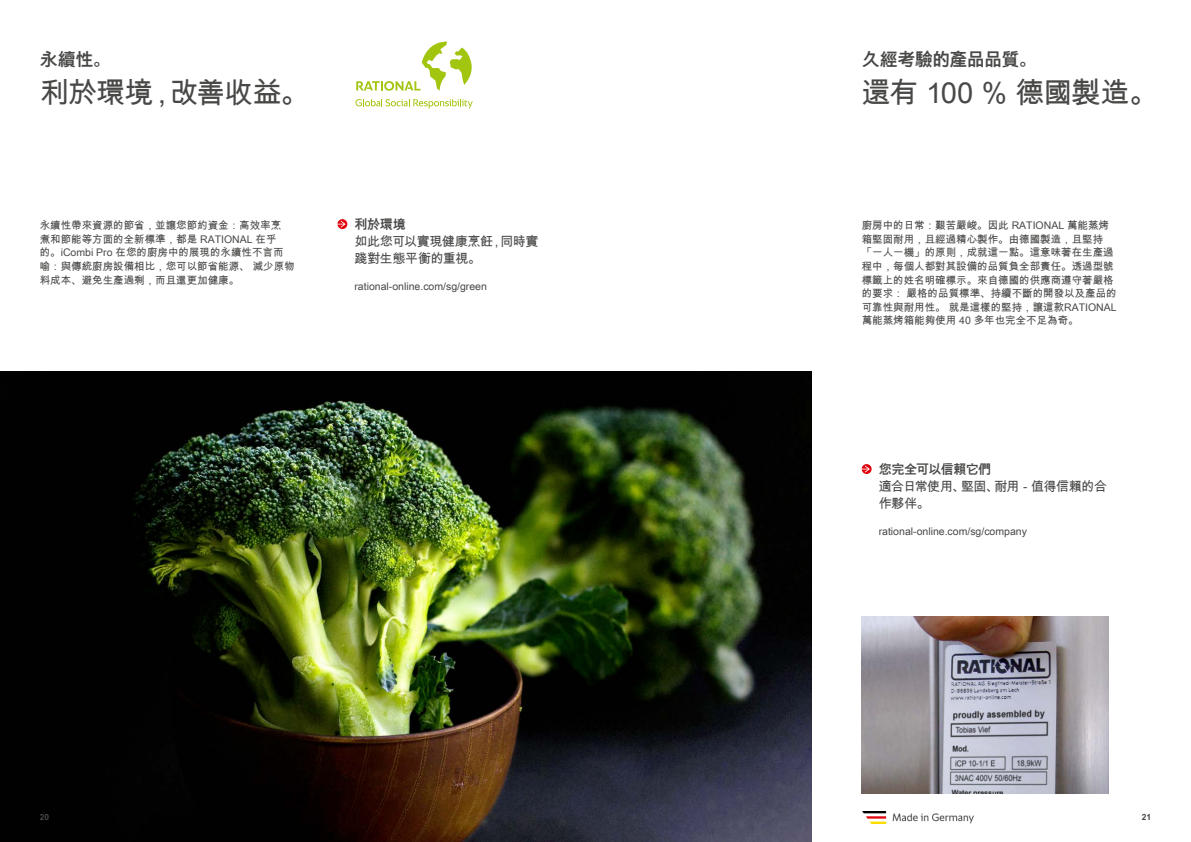
<style>
.page{position:relative;width:1191px;height:842px;background:#fff}
.page>*{position:absolute;margin:0;border:0;box-sizing:border-box;transform-origin:0 0}
.t1{font:29px "Arial Unicode MS";letter-spacing:-.03em;color:#484847}
.t2{font:700 18px "Arial Unicode MS";letter-spacing:-.03em;color:#484847}
.t3{font:13px/17px "Arial Unicode MS";letter-spacing:-.03em;color:#484847}
.t4{font:700 13px "Arial Unicode MS";letter-spacing:-.045em;color:#484847}
.t5{font:700 13px "Arial Unicode MS";letter-spacing:-.025em;color:#484847}
.t6{font:10.5px/13.6px "Arial Unicode MS";color:#484847}
.t7{font:700 8.5px "Arial Unicode MS";color:#484847}
</style>
<div class="page">
<img style="left:0;top:372px;width:811px;height:470px">
<img style="left:861px;top:617px;width:247px;height:177px">
<img style="left:862px;top:811px;width:111px;height:13px">
<svg style="left:356px;top:42px;width:116px;height:49px"></svg>
<svg style="left:355px;top:99px;width:118px;height:9px"></svg>
<svg style="left:337px;top:219px;width:10px;height:10px"></svg>
<svg style="left:861px;top:464px;width:10px;height:10px"></svg>
<h2 class="t2" style="left:40px;top:46px;width:73px">永續性。</h2>
<h1 class="t1" style="left:40px;top:72px;width:271px">利於環境，改善收益。</h1>
<p class="t6" style="left:40px;top:218px;width:256px">永續性帶來資源的節省，並讓您節約資金：高效率烹<br>煮和節能等方面的全新標準，都是 RATIONAL 在乎<br>的。iCombi Pro 在您的廚房中的展現的永續性不言而喻：與傳統廚房設備相比，您可以節省能源、 減少原物料成本、避免生產過剩，而且還更加健康。</p>
<p class="t5" style="left:354px;top:215px;width:53px">利於環境</p>
<p class="t3" style="left:354px;top:233px;width:186px">如此您可以實現健康烹飪，同時實踐對生態平衡的重視。</p>
<p class="t6" style="left:354px;top:280px;width:134px">rational-online.com/sg/green</p>
<h2 class="t2" style="left:861px;top:46px;width:176px">久經考驗的產品品質。</h2>
<h1 class="t1" style="left:861px;top:72px;width:298px">還有 100 % 德國製造。</h1>
<p class="t6" style="left:861px;top:218px;width:256px">廚房中的日常：艱苦嚴峻。因此 RATIONAL 萬能蒸烤箱堅固耐用，且經過精心製作。由德國製造，且堅持<br>「一人一機」的原則，成就這一點。這意味著在生產過程中，每個人都對其設備的品質負全部責任。透過型號標籤上的姓名明確標示。來自德國的供應商遵守著嚴格的要求： 嚴格的品質標準、持續不斷的開發以及產品的可靠性與耐用性。 就是這樣的堅持，讓這款RATIONAL萬能蒸烤箱能夠使用 40 多年也完全不足為奇。</p>
<p class="t4" style="left:878px;top:460px;width:114px">您完全可以信賴它們</p>
<p class="t3" style="left:878px;top:478px;width:230px">適合日常使用、堅固、耐用 - 值得信賴的合作夥伴。</p>
<p class="t6" style="left:878px;top:524px;width:150px">rational-online.com/sg/company</p>
<p class="t7" style="left:40px;top:811px;width:11px">20</p>
<p class="t7" style="left:1141px;top:811px;width:11px">21</p>
</div>
